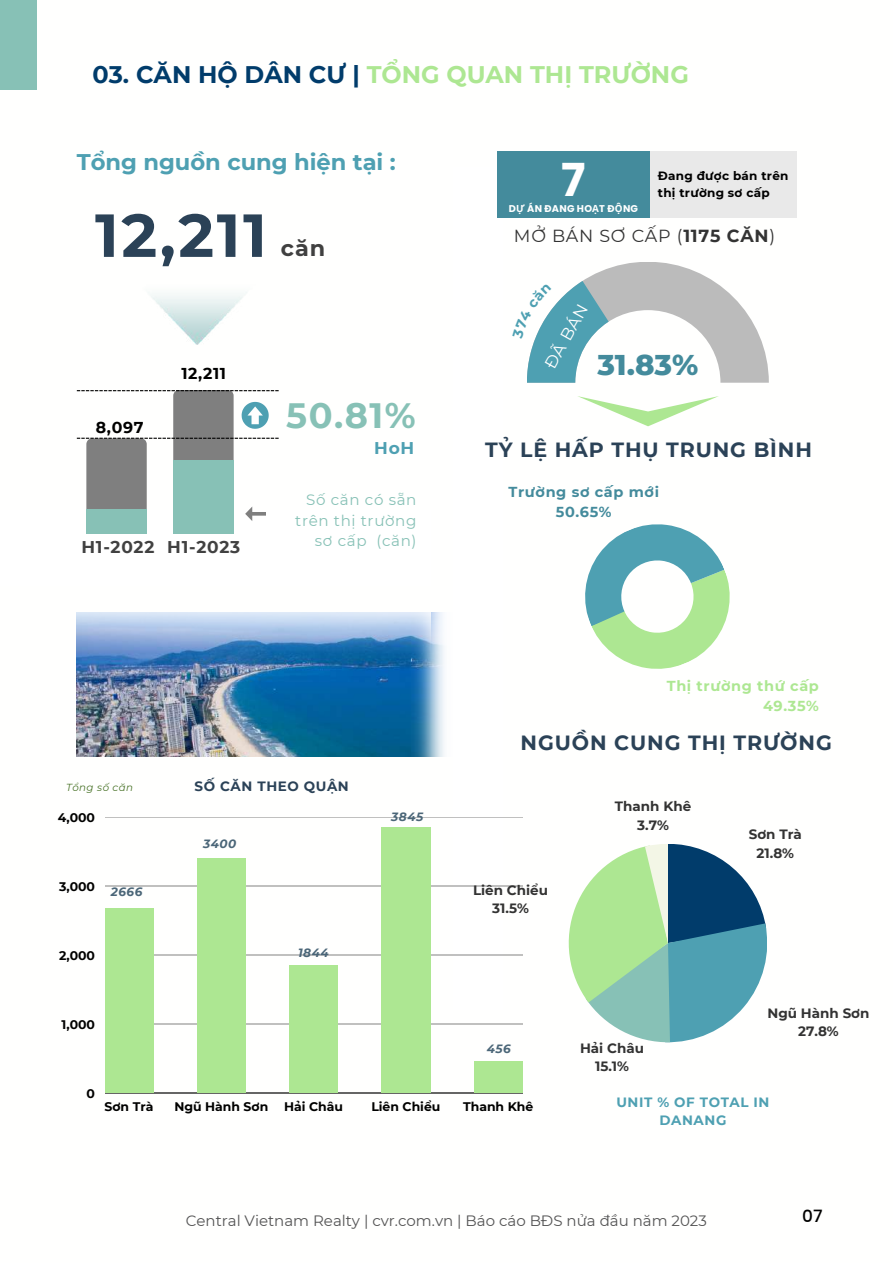
<style>
.page{position:relative;width:893px;height:1264px;background:#fff}
.page>*{position:absolute;margin:0;border:0;box-sizing:border-box;transform-origin:0 0}
.t1{font:700 60.6px "Montserrat";color:#2b4257}
.t2{font:700 45.45px "Poppins";color:#fff}
.t3{font:700 35.1px "Montserrat";color:#87c1b6}
.t4{font:800 29.25px "Montserrat";color:#448b9c}
.t5{font:700 24px "Montserrat";color:#ade792}
.t6{font:700 22.65px "Montserrat";color:#4ea0b2}
.t7{font:700 22.35px "Montserrat";color:#404040}
.t8{font:700 20.55px "Montserrat";letter-spacing:.045em;color:#2b4257}
.t9{font:17.4px "Montserrat";letter-spacing:.04em;color:#333}
.t10{font:700 16.95px "Montserrat";letter-spacing:.045em;color:#414141}
.t11{font:700 16.95px "Montserrat";color:#4ea0b2}
.t12{font:500 16.95px "Poppins";color:#000}
.t13{font:16.65px "Montserrat";color:#fff}
.t14{font:700 15.75px "Montserrat";letter-spacing:.045em;color:#000}
.t15{font:15px "Montserrat";color:#545454}
.t16{font:15px/20.2px "Montserrat";letter-spacing:.045em;color:#87c1b6;text-align:right}
.t17{font:700 14.4px/19px "Montserrat";letter-spacing:.045em;color:#ade792;text-align:right}
.t18{font:700 14.4px/19px "Montserrat";letter-spacing:.045em;color:#448b9c;text-align:center}
.t19{font:700 13.5px/18.6px "Montserrat";color:#333;text-align:center}
.t20{font:700 13.5px/18px "Montserrat";letter-spacing:.045em;color:#4ea0b2;text-align:center}
.t21{font:700 13.5px "Montserrat";letter-spacing:.045em;color:#2b4257}
.t22{font:700 12.45px "Montserrat";color:#000}
.t23{font:700 12px/17px "Montserrat";letter-spacing:.02em;color:#000}
.t24{font:italic 700 12px "Montserrat";letter-spacing:.045em;color:#4b6678}
.t25{font:italic 10.2px "Montserrat";letter-spacing:.045em;color:#487227}
.t26{font:700 9.75px "Poppins";letter-spacing:.02em;color:#fff}
.s1{color:#013c6b}
.s2{font-family:"Noto Sans"}
.s3{font-weight:700}
</style>
<div class="page">
<div style="left:0;top:0;width:36px;height:89px;background:#87c1b6"></div>
<img style="left:77px;top:666px;width:330px;height:90px">
<img style="left:407px;top:612px;width:95px;height:397px">
<img style="left:76px;top:612px;width:355px;height:54px">
<hr style="left:105px;top:817px;width:417px;height:1px;background:#000">
<hr style="left:105px;top:885px;width:417px;height:1px;background:#000">
<hr style="left:105px;top:954px;width:417px;height:1px;background:#000">
<hr style="left:105px;top:1023px;width:417px;height:1px;background:#000">
<hr style="left:105px;top:1092px;width:417px;height:1px;background:#000">
<div style="left:105px;top:909px;width:48px;height:184px;background:#ade792"></div>
<div style="left:197px;top:858px;width:48px;height:235px;background:#ade792"></div>
<div style="left:289px;top:965px;width:49px;height:128px;background:#ade792"></div>
<div style="left:381px;top:827px;width:49px;height:266px;background:#ade792"></div>
<div style="left:474px;top:1061px;width:48px;height:32px;background:#ade792"></div>
<svg style="left:568px;top:844px;width:199px;height:198px"></svg>
<svg style="left:77px;top:390px;width:201px;height:144px"></svg>
<img style="left:151px;top:292px;width:96px;height:53px">
<svg style="left:585px;top:524px;width:145px;height:145px"></svg>
<div style="left:617px;top:152px;width:179px;height:66px;background:#e9e9e9"></div>
<div style="left:497px;top:152px;width:152px;height:66px;background:#448b9c"></div>
<svg style="left:578px;top:396px;width:140px;height:30px"></svg>
<svg style="left:527px;top:262px;width:241px;height:121px"></svg>
<h3 class="t5" style="left:92px;top:60px;width:597px"><span class="s1">03. CĂN HỘ DÂN CƯ |</span> TỔNG QUAN THỊ TRƯỜNG</h3>
<h3 class="t6" style="left:77px;top:148px;width:320px">Tổng nguồn cung hiện tại :</h3>
<h1 class="t1" style="left:95px;top:198px;width:173px">12,211</h1>
<h3 class="t7" style="left:281px;top:235px;width:46px">căn</h3>
<p class="t14" style="left:96px;top:417px;width:49px">8,097</p>
<p class="t14" style="left:181px;top:364px;width:46px">12,211</p>
<p class="t10" style="left:81px;top:536px;width:74px">H1-2022</p>
<p class="t10" style="left:167px;top:536px;width:74px">H1-2023</p>
<h3 class="t3" style="left:286px;top:394px;width:131px">50.81%</h3>
<p class="t11" style="left:374px;top:437px;width:42px">HoH</p>
<p class="t16" style="left:295px;top:490px;width:123px">Số căn có sẵn trên thị trường sơ cấp (căn)</p>
<p class="t25" style="left:66px;top:780px;width:69px">Tổng số căn</p>
<p class="t22" style="left:58px;top:809px;width:39px">4,000</p>
<p class="t22" style="left:59px;top:878px;width:37px">3,000</p>
<p class="t24" style="left:111px;top:884px;width:33px">2666</p>
<p class="t22" style="left:59px;top:947px;width:37px">2,000</p>
<p class="t22" style="left:62px;top:1016px;width:35px">1,000</p>
<p class="t21" style="left:194px;top:778px;width:156px">SỐ CĂN THEO QUẬN</p>
<p class="t24" style="left:203px;top:836px;width:35px">3400</p>
<p class="t24" style="left:298px;top:945px;width:32px">1844</p>
<p class="t24" style="left:391px;top:809px;width:33px">3845</p>
<h2 class="t2" style="left:561px;top:148px;width:26px">7</h2>
<p class="t23" style="left:658px;top:167px;width:132px">Đang được bán trên thị trường sơ cấp</p>
<p class="t26" style="left:508px;top:201px;width:131px">D<span class="s2">Ự</span> ÁN ĐANG HO<span class="s2">Ạ</span>T Đ<span class="s2">Ộ</span>NG</p>
<p class="t9" style="left:514px;top:225px;width:263px">MỞ BÁN SƠ CẤP (<span class="s3">1175 CĂN</span>)</p>
<p class="t13" style="left:540px;top:362px;width:73px;rotate:-61deg">ĐÃ BÁN</p>
<h3 class="t4" style="left:597px;top:346px;width:102px">31.83%</h3>
<h3 class="t8" style="left:485px;top:437px;width:328px">TỶ LỆ HẤP THỤ TRUNG BÌNH</h3>
<p class="t18" style="left:508px;top:482px;width:152px">Trường sơ cấp mới<br>50.65%</p>
<p class="t17" style="left:666px;top:676px;width:154px">Thị trường thứ cấp<br>49.35%</p>
<h3 class="t8" style="left:520px;top:729px;width:312px">NGUỒN CUNG THỊ TRƯỜNG</h3>
<p class="t19" style="left:473px;top:880px;width:76px">Liên Chiểu<br>31.5%</p>
<p class="t19" style="left:615px;top:797px;width:78px">Thanh Khê<br>3.7%</p>
<p class="t24" style="left:487px;top:1041px;width:26px">456</p>
<p class="t19" style="left:580px;top:1038px;width:65px">Hải Châu<br>15.1%</p>
<p class="t19" style="left:748px;top:825px;width:55px">Sơn Trà<br>21.8%</p>
<p class="t19" style="left:767px;top:1003px;width:103px">Ngũ Hành Sơn<br>27.8%</p>
<p class="t22" style="left:87px;top:1085px;width:10px">0</p>
<p class="t22" style="left:104px;top:1098px;width:50px">Sơn Trà</p>
<p class="t22" style="left:174px;top:1098px;width:95px">Ngũ Hành Sơn</p>
<p class="t22" style="left:284px;top:1098px;width:60px">Hải Châu</p>
<p class="t22" style="left:371px;top:1098px;width:71px">Liên Chiểu</p>
<p class="t22" style="left:463px;top:1098px;width:72px">Thanh Khê</p>
<p class="t20" style="left:616px;top:1093px;width:155px">UNIT % OF TOTAL IN<br>DANANG</p>
<p class="t15" style="left:186px;top:1211px;width:522px">Central Vietnam Realty | cvr.com.vn | Báo cáo BĐS nửa đầu năm 2023</p>
<p class="t12" style="left:802px;top:1206px;width:22px">07</p>
</div>
